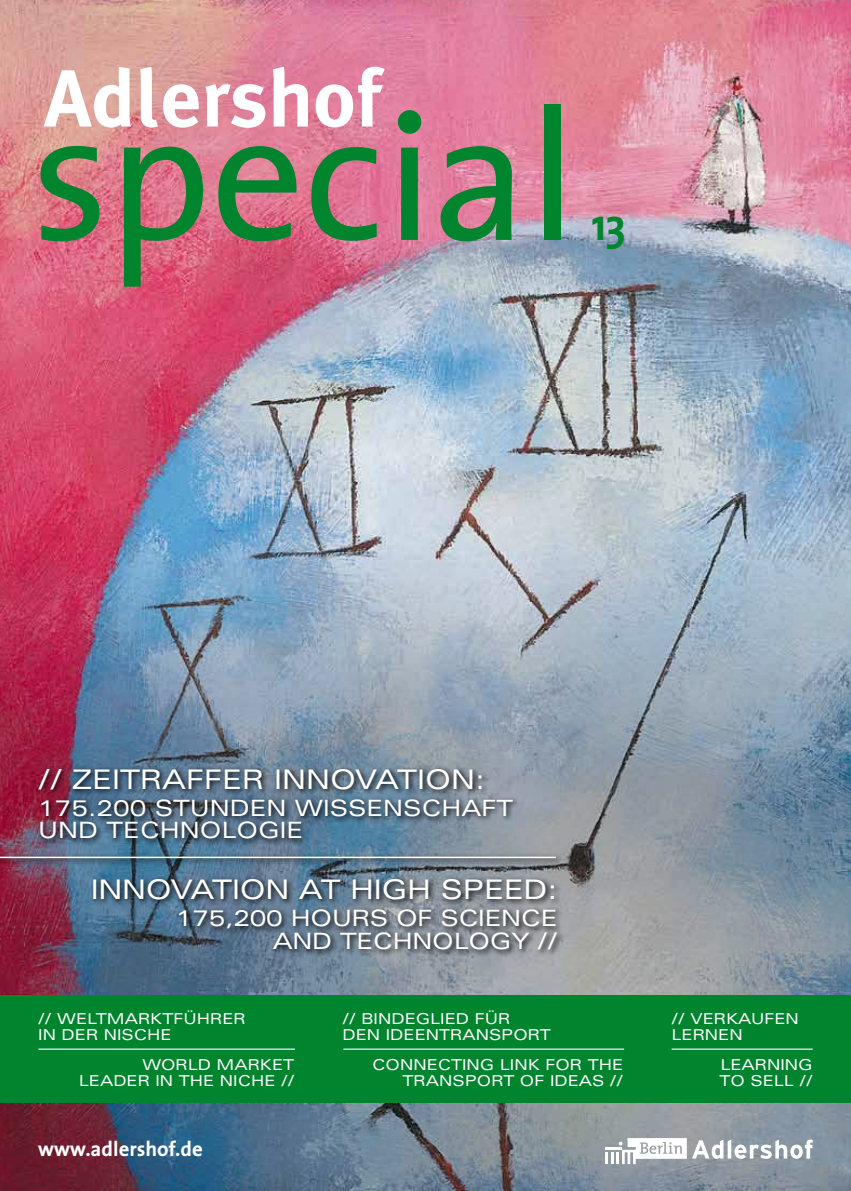
<style>
.page{position:relative;width:851px;height:1191px;background:#fff}
.page>*{position:absolute;margin:0;border:0;box-sizing:border-box;transform-origin:0 0}
.t1{font:185.7px "Thesis Sans";color:#00842d}
.t2{font:700 80.7px "Meta Plus";color:#fff}
.t3{font:44.85px "Thesis Sans Bolder";color:#00842d}
.t4{font:expanded 27px "Univers";letter-spacing:-.01em;color:#fff}
.t5{font:expanded 22.5px/22.5px "Univers";color:#fff}
.t6{font:21px "Thesis Sans Bolder";letter-spacing:.005em;color:#fff}
.t7{font:expanded 15px/16.5px "Univers";color:#fff}
</style>
<div class="page">
<img style="left:0;top:0;width:850px;height:544px">
<img style="left:0;top:544px;width:850px;height:647px">
<div style="left:0;top:995px;width:850px;height:108px;background:#00842d"></div>
<hr style="left:38px;top:1048px;width:257px;height:1px;background:#fff">
<hr style="left:343px;top:1048px;width:281px;height:1px;background:#fff">
<hr style="left:671px;top:1048px;width:141px;height:1px;background:#fff">
<svg style="left:605px;top:1138px;width:81px;height:26px"></svg>
<svg style="left:692px;top:1139px;width:120px;height:19px"></svg>
<svg style="left:0;top:853px;width:562px;height:12px;background:#5d7184"></svg>
<hr style="left:0;top:856px;width:555px;height:2px;background:#fff">
<svg style="left:35px;top:765px;width:484px;height:81px;background:#58687c"></svg>
<svg style="left:90px;top:876px;width:474px;height:81px;background:#5e6f7f"></svg>
<h2 class="t2" style="left:44px;top:52px;width:338px">Adlershof</h2>
<h1 class="t1" style="left:33px;top:78px;width:545px">special</h1>
<h3 class="t3" style="left:592px;top:200px;width:34px">13</h3>
<h3 class="t4" style="left:38px;top:763px;width:448px">// ZEITRAFFER I NNOVATION:</h3>
<h3 class="t5" style="left:38px;top:796px;width:476px">175.200 STUNDEN WISSENSCHAFT<br>UND TECHNOLOGIE</h3>
<h3 class="t4" style="left:91px;top:874px;width:468px">INNOVATION AT HIGH SPEED:</h3>
<h3 class="t5" style="left:176px;top:906px;width:383px;text-align:right">175,200 HOURS OF SCIENCE<br>AND TECHNOLOGY //</h3>
<p class="t7" style="left:38px;top:1010px;width:209px">// WELTMARKTFÜHRER<br>IN DER NISCHE</p>
<p class="t7" style="left:79px;top:1056px;width:217px;text-align:right">WORLD MARKET<br>LEADER IN THE NICHE //</p>
<h3 class="t6" style="left:38px;top:1137px;width:166px">www.adlershof.de</h3>
<p class="t7" style="left:342px;top:1010px;width:210px">// BINDEGLIED FÜR<br>DEN IDEENTRANSPORT</p>
<p class="t7" style="left:372px;top:1056px;width:252px;text-align:right">CONNECTING LINK FOR THE<br>TRANSPORT OF IDEAS //</p>
<p class="t7" style="left:671px;top:1010px;width:129px">// VERKAUFEN<br>LERNEN</p>
<p class="t7" style="left:719px;top:1056px;width:94px">LEARNING<br>TO SELL //</p>
</div>
